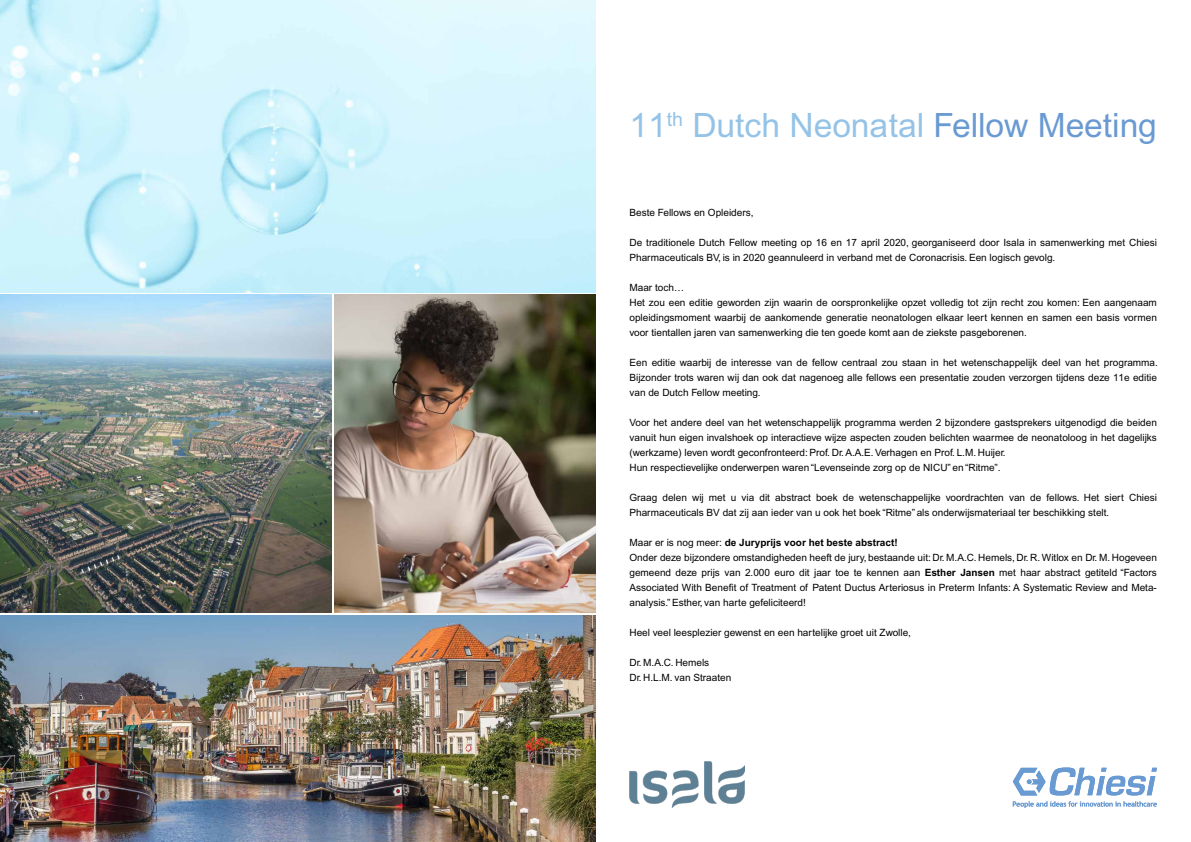
<style>
.page{position:relative;width:1191px;height:842px;background:#fff}
.page>*{position:absolute;margin:0;border:0;box-sizing:border-box;transform-origin:0 0}
.t1{font:33.5px "Arial";color:#94c3e7}
.t2{font:10px/15px "Arial";color:#000}
.t3{font:700 10px "Arial MT Std";color:#000}
.s1{color:#699ad2}
.s2{font-family:"Arial";font-weight:400}
.s3{font-family:"Arial MT Std";font-weight:700}
</style>
<div class="page">
<img style="left:0;top:295px;width:332px;height:317px">
<img style="left:334px;top:295px;width:261px;height:317px">
<img style="left:0;top:615px;width:595px;height:227px">
<img style="left:0;top:0;width:595px;height:292px">
<img style="left:629px;top:762px;width:115px;height:46px">
<svg style="left:1012px;top:767px;width:145px;height:28px"></svg>
<svg style="left:1012px;top:801px;width:144px;height:7px"></svg>
<h1 class="t1" style="left:629px;top:106px;width:529px">11<sup>th</sup> Dutch Neonatal <span class="s1">Fellow Meeting</span></h1>
<p class="t2" style="left:629px;top:205px;width:125px">Beste Fellows en Opleiders,</p>
<p class="t2" style="left:629px;top:235px;width:529px">De traditionele Dutch Fellow meeting op 16 en 17 april 2020, georganiseerd door Isala in samenwerking met Chiesi<br>Pharmaceuticals BV, is in 2020 geannuleerd in verband met de Coronacrisis. Een logisch gevolg.</p>
<p class="t2" style="left:629px;top:280px;width:529px">Maar toch…<br>Het zou een editie geworden zijn waarin de oorspronkelijke opzet volledig tot zijn recht zou komen: Een aangenaam opleidingsmoment waarbij de aankomende generatie neonatologen elkaar leert kennen en samen een basis vormen voor tientallen jaren van samenwerking die ten goede komt aan de ziekste pasgeborenen.</p>
<p class="t2" style="left:629px;top:355px;width:530px;text-align:justify">Een editie waarbij de interesse van de fellow centraal zou staan in het wetenschappelijk deel van het programma.<br>Bijzonder trots waren wij dan ook dat nagenoeg alle fellows een presentatie zouden verzorgen tijdens deze 11e editie van de Dutch Fellow meeting.</p>
<p class="t2" style="left:629px;top:415px;width:529px">Voor het andere deel van het wetenschappelijk programma werden 2 bijzondere gastsprekers uitgenodigd die beiden vanuit hun eigen invalshoek op interactieve wijze aspecten zouden belichten waarmee de neonatoloog in het dagelijks (werkzame) leven wordt geconfronteerd: Prof. Dr. A.A.E. Verhagen en Prof. L.M. Huijer.<br>Hun respectievelijke onderwerpen waren “Levenseinde zorg op de NICU” en “Ritme”.</p>
<p class="t2" style="left:629px;top:490px;width:529px">Graag delen wij met u via dit abstract boek de wetenschappelijke voordrachten van de fellows. Het siert Chiesi<br>Pharmaceuticals BV dat zij aan ieder van u ook het boek “Ritme” als onderwijsmateriaal ter beschikking stelt.</p>
<p class="t3" style="left:629px;top:537px;width:270px"><span class="s2">Maar er is nog meer:</span> de Juryprijs voor het beste abstract!</p>
<p class="t2" style="left:629px;top:550px;width:529px;text-align:justify">Onder deze bijzondere omstandigheden heeft de jury, bestaande uit: Dr. M.A.C. Hemels, Dr. R. Witlox en Dr. M. Hogeveen gemeend deze prijs van 2.000 euro dit jaar toe te kennen aan <span class="s3">Esther Jansen</span> met haar abstract getiteld “Factors Associated With Benefit of Treatment of Patent Ductus Arteriosus in Preterm Infants: A Systematic Review and Meta&shy;analysis.” Esther, van harte gefeliciteerd!</p>
<p class="t2" style="left:629px;top:625px;width:283px">Heel veel leesplezier gewenst en een hartelijke groet uit Zwolle,</p>
<p class="t2" style="left:629px;top:655px;width:103px">Dr. M.A.C. Hemels<br>Dr. H.L.M. van Straaten</p>
</div>
